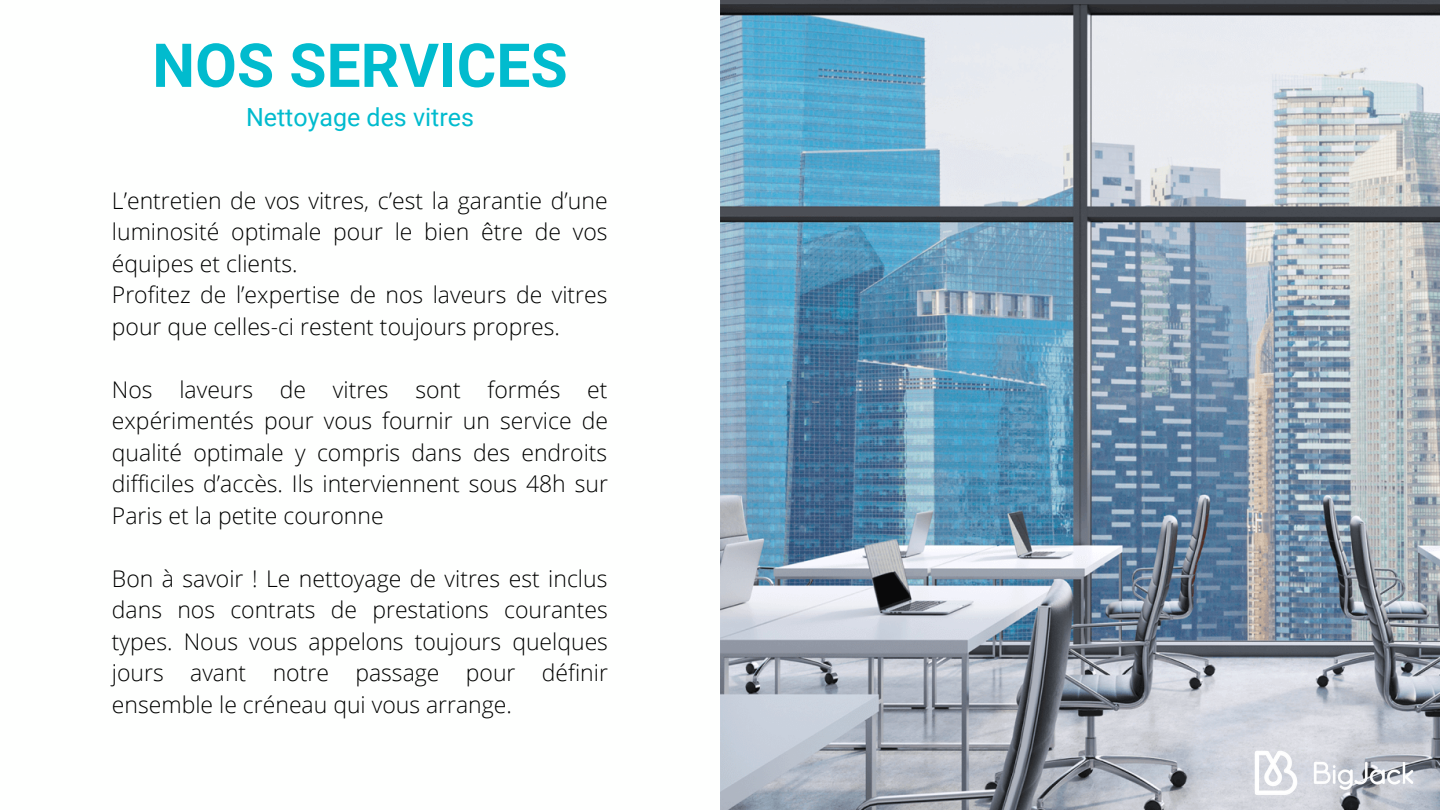
<style>
.page{position:relative;width:1440px;height:810px;background:#fff}
.page>*{position:absolute;margin:0;border:0;box-sizing:border-box;transform-origin:0 0}
.t1{font:700 60.6px "Roboto";color:#01bbce}
.t2{font:25px "Roboto";color:#01bbce}
.t3{font:300 23px/31.5px "Open Sans";color:#000;text-align:justify}
</style>
<div class="page">
<img style="left:720px;top:0;width:720px;height:810px">
<img style="left:1254px;top:749px;width:161px;height:48px">
<h1 class="t1" style="left:152px;top:31px;width:417px">NOS SERVICES</h1>
<p class="t2" style="left:246px;top:102px;width:229px">Nettoyage des vitres</p>
<p class="t3" style="left:112px;top:184px;width:497px;text-align:left">L’entretien de vos vitres, c’est la garantie d’une luminosité optimale pour le bien être de vos équipes et clients.<br>Profitez de l’expertise de nos laveurs de vitres pour que celles-ci restent toujours propres.</p>
<p class="t3" style="left:112px;top:373px;width:498px">Nos laveurs de vitres sont formés et expérimentés pour vous fournir un service de qualité optimale y compris dans des endroits difficiles d’accès. Ils interviennent sous 48h sur Paris et la petite couronne</p>
<p class="t3" style="left:112px;top:562px;width:498px">Bon à savoir ! Le nettoyage de vitres est inclus dans nos contrats de prestations courantes types. Nous vous appelons toujours quelques jours avant notre passage pour définir ensemble le créneau qui vous arrange.</p>
</div>
